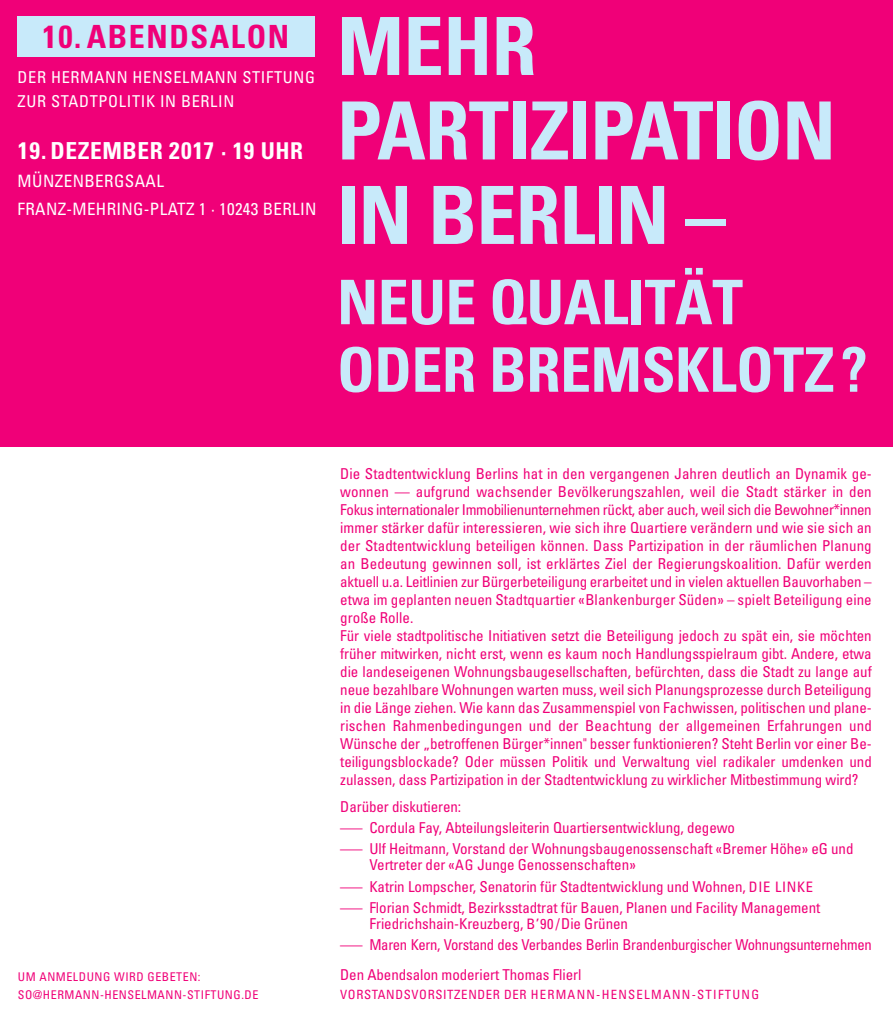
<style>
.page{position:relative;width:893px;height:1021px;background:#fff}
.page>*{position:absolute;margin:0;border:0;box-sizing:border-box;transform-origin:0 0}
.t1{font:700 condensed 80.25px/84.4px "Univers";letter-spacing:-.01em;color:#c8eafa}
.t2{font:700 condensed 61.5px/67.5px "Univers";letter-spacing:-.005em;color:#c8eafa}
.t3{font:700 condensed 31.95px "Univers";letter-spacing:.05em;color:#f00078}
.t4{font:700 condensed 23.4px "Univers";letter-spacing:.025em;color:#fff}
.t5{font:condensed 17.1px/28.7px "Univers";letter-spacing:.02em;color:#fff}
.t6{font:condensed 16.35px/23.9px "Univers";letter-spacing:.04em;color:#fff}
.t7{font:condensed 15px/18px "Univers";letter-spacing:-.005em;color:#f00078}
.t8{font:condensed 15px/16.5px "Univers";letter-spacing:-.005em;color:#f00078;scale:1.5 1}
.t9{font:condensed 12.75px "Univers";letter-spacing:.075em;color:#f00078}
.t10{font:condensed 12px/18px "Univers";letter-spacing:.045em;color:#f00078}
.s1{font-size:23.85px}
.s2{font-size:23.1px}
.s3{font-size:14.4px}
</style>
<div class="page">
<div style="left:0;top:0;width:893px;height:446px;background:#f00078"></div>
<div style="left:17px;top:17px;width:298px;height:40px;background:#c8eafa"></div>
<h3 class="t3" style="left:43px;top:25px;width:248px">10. ABENDSALON</h3>
<p class="t6" style="left:18px;top:67px;width:299px">DER HERMANN HENSELMANN STIFTUNG<br>ZUR STADTPOLITIK IN BERLIN</p>
<h3 class="t4" style="left:18px;top:142px;width:287px"><span class="s1">19.</span> DEZEMBER <span class="s1">2017 ·</span> 19 <span class="s2">UHR</span></h3>
<p class="t5" style="left:18px;top:168px;width:300px">MÜNZENBERGSAAL<br>FRANZ-MEHRING-PLATZ 1 · 10243 BERLIN</p>
<h1 class="t1" style="left:337px;top:11px;width:500px">MEHR<br>PARTIZIPATION<br>IN BERLIN –</h1>
<h2 class="t2" style="left:337px;top:274px;width:532px">NEUE QUALITÄT<br>ODER BREMSKLOTZ?</h2>
<p class="t10" style="left:18px;top:968px;width:242px">UM ANMELDUNG WIRD GEBETEN:<br>SO@HERMANN-HENSELMANN-STIFTUNG.DE</p>
<p class="t7" style="left:340px;top:465px;width:533px">Die Stadtentwicklung Berlins hat in den vergangenen Jahren deutlich an Dynamik ge&shy;wonnen — aufgrund wachsender Bevölkerungszahlen, weil die Stadt stärker in den Fokus internationaler Immobilienunternehmen rückt, aber auch, weil sich die Bewohner*innen immer stärker dafür interessieren, wie sich ihre Quartiere verändern und wie sie sich an der Stadtentwicklung beteiligen können. Dass Partizipation in der räumlichen Planung an Bedeutung gewinnen soll, ist erklärtes Ziel der Regierungskoalition. Dafür werden aktuell u.a. Leitlinien zur Bürgerbeteiligung erarbeitet und in vielen aktuellen Bauvorhaben – etwa im geplanten neuen Stadtquartier «Blankenburger Süden» – spielt Beteiligung eine große Rolle.<br>Für viele stadtpolitische Initiativen setzt die Beteiligung jedoch zu spät ein, sie möchten früher mitwirken, nicht erst, wenn es kaum noch Handlungsspielraum gibt. Andere, etwa die landeseigenen Wohnungsbaugesellschaften, befürchten, dass die Stadt zu lange auf neue bezahlbare Wohnungen warten muss, weil sich Planungsprozesse durch Beteiligung in die Länge ziehen. Wie kann das Zusammenspiel von Fachwissen, politischen und plane&shy;rischen Rahmenbedingungen und der Beachtung der allgemeinen Erfahrungen und Wünsche der „betroffenen Bürger*innen" besser funktionieren? Steht Berlin vor einer Be&shy;teiligungsblockade? Oder müssen Politik und Verwaltung viel radikaler umdenken und zulassen, dass Partizipation in der Stadtentwicklung zu wirklicher Mitbestimmung wird?</p>
<p class="t7" style="left:340px;top:798px;width:122px">Darüber diskutieren:</p>
<p class="t8" style="left:340px;top:820px;width:265px">— Cordula Fay, Abteilungsleiterin Quartiersentwicklung, degewo</p>
<p class="t8" style="left:370px;top:841px;width:324px;text-indent:-29px">— Ulf Heitmann, Vorstand der Wohnungsbaugenossenschaft «Bremer Höhe» eG und<br>Vertreter der «<span class="s3">AG</span> Junge Genossenschaften»</p>
<p class="t8" style="left:340px;top:879px;width:317px">— Katrin Lompscher, Senatorin für Stadtentwicklung und Wohnen, <span class="s3">DIE LINKE</span></p>
<p class="t8" style="left:370px;top:900px;width:302px;text-indent:-29px">— Florian Schmidt, Bezirksstadtrat für Bauen, Planen und Facility Management<br>Friedrichshain-Kreuzberg, <span class="s3">B’90</span> /Die Grünen</p>
<p class="t8" style="left:340px;top:930px;width:356px;line-height:30px">— Maren Kern, Vorstand des Verbandes Berlin Brandenburgischer Wohnungsunternehmen<br>Den Abendsalon moderiert Thomas Flierl</p>
<p class="t9" style="left:340px;top:989px;width:420px">VORSTANDSVORSITZENDER DER HERMANN-HENSELMANN-STIFTUNG</p>
</div>
